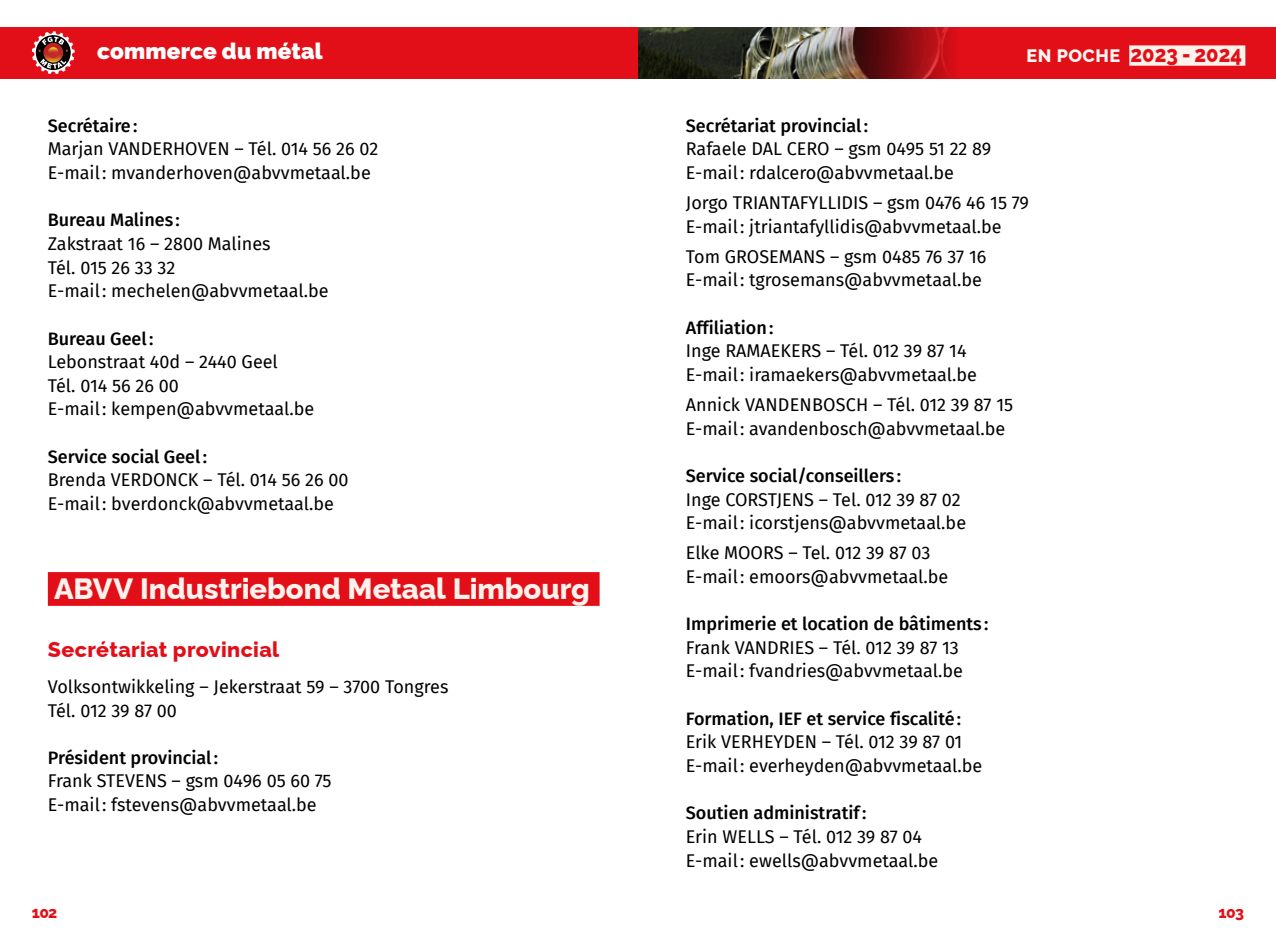
<style>
.page{position:relative;width:1276px;height:948px;background:#fff}
.page>*{position:absolute;margin:0;border:0;box-sizing:border-box;transform-origin:0 0}
.t1{font:800 29.25px "Raleway";color:#fef2ed}
.t2{font:800 22.72px "Raleway";color:#e30f18;scale:.89 1}
.t3{font:900 22.5px "Raleway";letter-spacing:.01em;color:#fff}
.t4{font:800 21.38px "Raleway";letter-spacing:.015em;color:#e30f18}
.t5{font:18px/23.6px "Fira Sans";color:#000}
.t6{font:500 18px "Fira Sans";color:#000}
.t7{font:800 15.75px "Raleway";letter-spacing:-.045em;color:#e30f18}
.s1{font-size:18px;color:#fbf8f2}
</style>
<div class="page">
<div style="left:957px;top:27px;width:319px;height:51px;background:#e30f18"></div>
<div style="left:0;top:27px;width:638px;height:51px;background:#e30f18"></div>
<img style="left:638px;top:27px;width:319px;height:51px">
<div style="left:1129px;top:45px;width:116px;height:21px;background:#fef2ed"></div>
<svg style="left:32px;top:31px;width:43px;height:43px"></svg>
<div style="left:48px;top:572px;width:551px;height:33px;background:#e30f18"></div>
<p class="t3" style="left:97px;top:38px;width:227px">commerce du métal</p>
<p class="t2" style="left:1026px;top:36px;width:244px"><span class="s1">EN POCHE</span> 2023 - 2024</p>
<p class="t6" style="left:48px;top:111px;width:91px">Secrétaire:</p>
<p class="t5" style="left:48px;top:137px;width:332px">Marjan VANDERHOVEN – Tél. 014 56 26 02<br>E-mail: mvanderhoven@abvvmetaal.be</p>
<p class="t6" style="left:48px;top:205px;width:133px">Bureau Malines:</p>
<p class="t5" style="left:48px;top:231px;width:282px">Zakstraat 16 – 2800 Malines<br>Tél. 015 26 33 32<br>E-mail: mechelen@abvvmetaal.be</p>
<p class="t6" style="left:48px;top:323px;width:107px">Bureau Geel:</p>
<p class="t5" style="left:48px;top:349px;width:268px">Lebonstraat 40d – 2440 Geel<br>Tél. 014 56 26 00<br>E-mail: kempen@abvvmetaal.be</p>
<p class="t6" style="left:48px;top:442px;width:161px">Service social Geel:</p>
<p class="t5" style="left:48px;top:467px;width:302px">Brenda VERDONCK – Tél. 014 56 26 00<br>E-mail: bverdonck@abvvmetaal.be</p>
<h1 class="t1" style="left:54px;top:565px;width:537px">ABVV Industriebond Metaal Limbourg</h1>
<p class="t4" style="left:48px;top:631px;width:233px">Secrétariat provincial</p>
<p class="t5" style="left:48px;top:674px;width:402px">Volksontwikkeling – Jekerstraat 59 – 3700 Tongres<br>Tél. 012 39 87 00</p>
<p class="t6" style="left:48px;top:742px;width:172px">Président provincial:</p>
<p class="t5" style="left:48px;top:768px;width:285px">Frank STEVENS – gsm 0496 05 60 75<br>E-mail: fstevens@abvvmetaal.be</p>
<p class="t6" style="left:686px;top:111px;width:184px">Secrétariat provincial:</p>
<p class="t5" style="left:686px;top:137px;width:307px">Rafaele DAL CERO – gsm 0495 51 22 89<br>E-mail: rdalcero@abvvmetaal.be</p>
<p class="t5" style="left:686px;top:190px;width:344px">Jorgo TRIANTAFYLLIDIS – gsm 0476 46 15 79<br>E-mail: jtriantafyllidis@abvvmetaal.be</p>
<p class="t5" style="left:686px;top:244px;width:302px">Tom GROSEMANS – gsm 0485 76 37 16<br>E-mail: tgrosemans@abvvmetaal.be</p>
<p class="t6" style="left:686px;top:313px;width:89px">Affiliation:</p>
<p class="t5" style="left:686px;top:338px;width:293px">Inge RAMAEKERS – Tél. 012 39 87 14<br>E-mail: iramaekers@abvvmetaal.be</p>
<p class="t5" style="left:686px;top:392px;width:329px">Annick VANDENBOSCH – Tél. 012 39 87 15<br>E-mail: avandenbosch@abvvmetaal.be</p>
<p class="t6" style="left:686px;top:461px;width:217px">Service social/conseillers:</p>
<p class="t5" style="left:686px;top:487px;width:282px">Inge CORSTJENS – Tel. 012 39 87 02<br>E-mail: icorstjens@abvvmetaal.be</p>
<p class="t5" style="left:686px;top:540px;width:264px">Elke MOORS – Tel. 012 39 87 03<br>E-mail: emoors@abvvmetaal.be</p>
<p class="t6" style="left:686px;top:609px;width:304px">Imprimerie et location de bâtiments :</p>
<p class="t5" style="left:686px;top:635px;width:278px">Frank VANDRIES – Tél. 012 39 87 13<br>E-mail: fvandries@abvvmetaal.be</p>
<p class="t6" style="left:686px;top:703px;width:277px">Formation, IEF et service fiscalité:</p>
<p class="t5" style="left:686px;top:729px;width:298px">Erik VERHEYDEN – Tél. 012 39 87 01<br>E-mail: everheyden@abvvmetaal.be</p>
<p class="t6" style="left:686px;top:798px;width:182px">Soutien administratif:</p>
<p class="t5" style="left:686px;top:824px;width:254px">Erin WELLS – Tél. 012 39 87 04<br>E-mail: ewells@abvvmetaal.be</p>
<p class="t7" style="left:32px;top:899px;width:27px">102</p>
<p class="t7" style="left:1218px;top:899px;width:27px">103</p>
</div>
